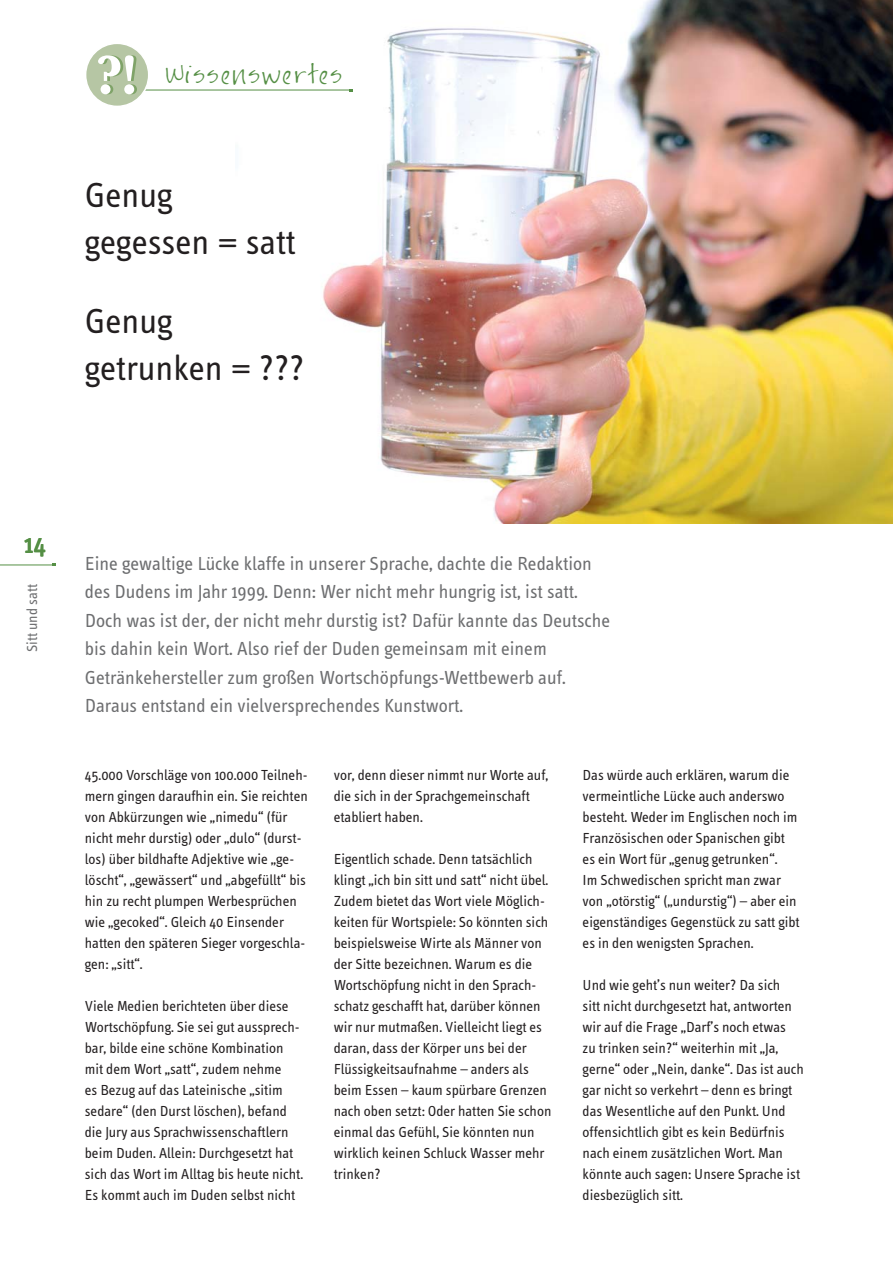
<style>
.page{position:relative;width:893px;height:1263px;background:#fff}
.page>*{position:absolute;margin:0;border:0;box-sizing:border-box;transform-origin:0 0}
.t1{font:36px/47.4px "Info Text";color:#231f20}
.t2{font:500 27px "Info Text";color:#558f45}
.t3{font:21px "FG Jayne Print";letter-spacing:.1em;color:#558f45}
.t4{font:19.5px/28.5px "Info Text";color:#6d6e70}
.t5{font:15px/21px "Info Text";color:#231f20}
.t6{font:15px "Info Text";color:#6d6e70}
</style>
<div class="page">
<img style="left:236px;top:0;width:656px;height:523px">
<hr style="left:0;top:565px;width:54px;height:1px;background:#558f45">
<hr style="left:117px;top:90px;width:234px;height:1px;background:#558f45">
<div style="left:86px;top:43px;width:63px;height:63px;background:#b6c6a4;border-radius:50%"></div>
<div style="left:85px;top:43px;width:64px;height:64px;border:2px solid #fff;border-radius:50%"></div>
<svg style="left:98px;top:55px;width:39px;height:39px"></svg>
<h3 class="t3" style="left:166px;top:65px;width:178px">Wissenswertes</h3>
<h1 class="t1" style="left:85px;top:174px;width:212px">Genug gegessen = satt</h1>
<h1 class="t1" style="left:85px;top:300px;width:221px">Genug getrunken = ???</h1>
<h2 class="t2" style="left:24px;top:534px;width:23px">14</h2>
<p class="t6" style="left:27px;top:652px;width:70px;rotate:-90deg">Sitt und satt</p>
<p class="t4" style="left:85px;top:550px;width:527px">Eine gewaltige Lücke klaffe in unserer Sprache, dachte die Redaktion des Dudens im Jahr 1999. Denn: Wer nicht mehr hungrig ist, ist satt.<br>Doch was ist der, der nicht mehr durstig ist? Dafür kannte das Deutsche bis dahin kein Wort. Also rief der Duden gemeinsam mit einem Getränkehersteller zum großen Wortschöpfungs-Wettbewerb auf.<br>Daraus entstand ein vielversprechendes Kunstwort.</p>
<p class="t5" style="left:85px;top:765px;width:224px">45.000 Vorschläge von 100.000 Teilneh&shy;mern gingen daraufhin ein. Sie reichten von Abkürzungen wie „nimedu“ (für nicht mehr durstig) oder „dulo“ (durst&shy;los) über bildhafte Adjektive wie „ge&shy;löscht“, „gewässert“ und „abgefüllt“ bis hin zu recht plumpen Werbesprüchen wie „gecoked“. Gleich 40 Einsender hatten den späteren Sieger vorgeschla&shy;gen: „sitt“.</p>
<p class="t5" style="left:85px;top:996px;width:220px">Viele Medien berichteten über diese Wortschöpfung. Sie sei gut aussprech&shy;bar, bilde eine schöne Kombination mit dem Wort „satt“, zudem nehme<br>es Bezug auf das Lateinische „sitim sedare“ (den Durst löschen), befand die Jury aus Sprachwissenschaftlern beim Duden. Allein: Durchgesetzt hat sich das Wort im Alltag bis heute nicht.<br>Es kommt auch im Duden selbst nicht</p>
<p class="t5" style="left:334px;top:765px;width:216px">vor, denn dieser nimmt nur Worte auf, die sich in der Sprachgemeinschaft etabliert haben.</p>
<p class="t5" style="left:334px;top:849px;width:219px">Eigentlich schade. Denn tatsächlich klingt „ich bin sitt und satt“ nicht übel.<br>Zudem bietet das Wort viele Möglich&shy;keiten für Wortspiele: So könnten sich beispielsweise Wirte als Männer von der Sitte bezeichnen. Warum es die Wortschöpfung nicht in den Sprach&shy;schatz geschafft hat, darüber können wir nur mutmaßen. Vielleicht liegt es daran, dass der Körper uns bei der Flüssigkeitsaufnahme – anders als beim Essen – kaum spürbare Grenzen nach oben setzt: Oder hatten Sie schon einmal das Gefühl, Sie könnten nun wirklich keinen Schluck Wasser mehr trinken?</p>
<p class="t5" style="left:582px;top:765px;width:218px">Das würde auch erklären, warum die vermeintliche Lücke auch anderswo besteht. Weder im Englischen noch im Französischen oder Spanischen gibt es ein Wort für „genug getrunken“.<br>Im Schwedischen spricht man zwar von „otörstig“ („undurstig“) – aber ein eigenständiges Gegenstück zu satt gibt es in den wenigsten Sprachen.</p>
<p class="t5" style="left:582px;top:975px;width:223px">Und wie geht’s nun weiter? Da sich<br>sitt nicht durchgesetzt hat, antworten wir auf die Frage „Darf’s noch etwas<br>zu trinken sein?“ weiterhin mit „Ja, gerne“ oder „Nein, danke“. Das ist auch gar nicht so verkehrt – denn es bringt das Wesentliche auf den Punkt. Und offensichtlich gibt es kein Bedürfnis nach einem zusätzlichen Wort. Man könnte auch sagen: Unsere Sprache ist diesbezüglich sitt.</p>
</div>
